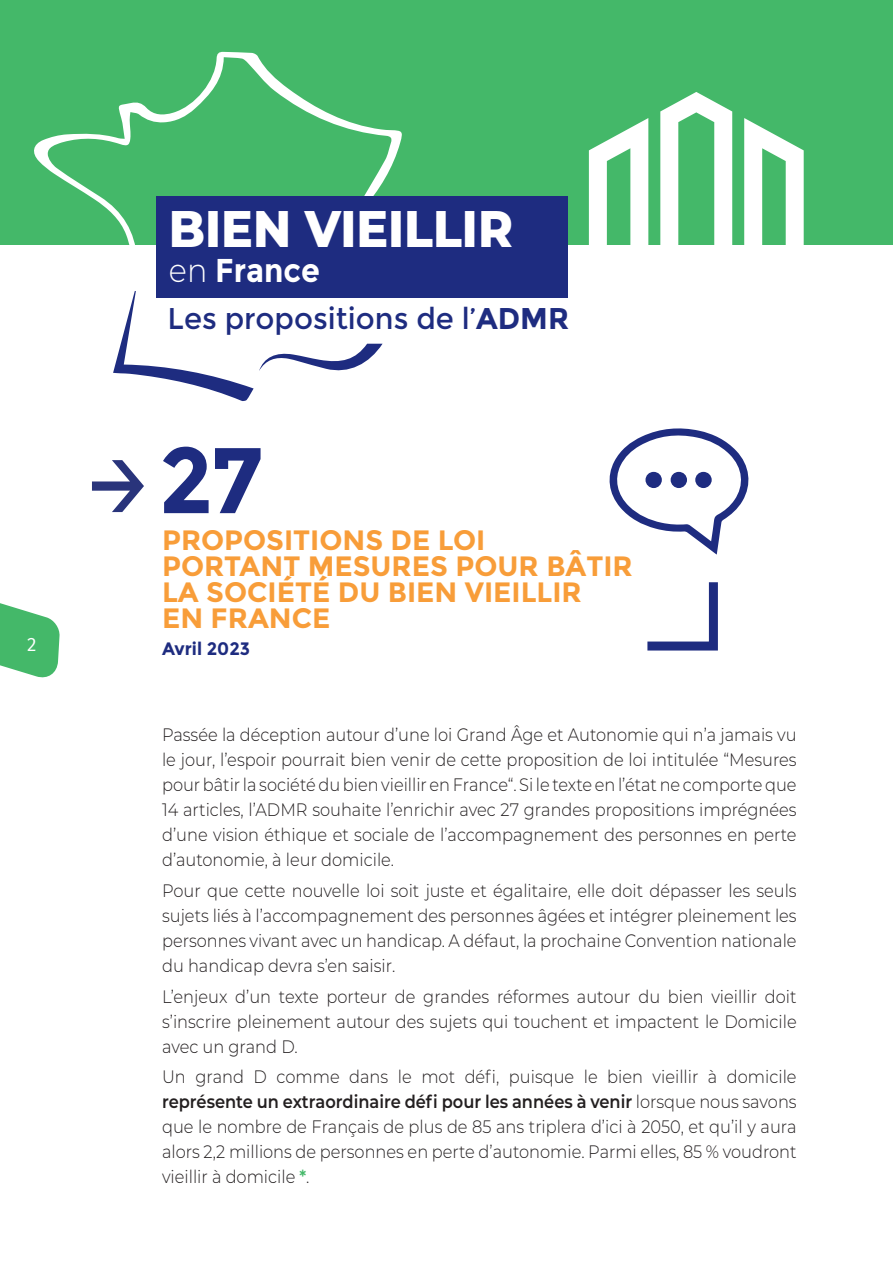
<style>
.page{position:relative;width:893px;height:1263px;background:#fff}
.page>*{position:absolute;margin:0;border:0;box-sizing:border-box;transform-origin:0 0}
.t1{font:700 93px "Montserrat";color:#1e2c80}
.t2{font:800 51.45px "Montserrat";color:#fff;scale:.92 1}
.t3{font:700 33px "Montserrat";color:#fff;scale:.92 1}
.t4{font:30px "Montserrat";color:#1e2c80}
.t5{font:700 28.05px/26px "Montserrat";color:#f89d39}
.t6{font:19.05px "Fira Sans";color:#fff}
.t7{font:300 18px/25px "Montserrat";color:#231f20;text-align:justify;scale:.9 1}
.t8{font:700 18px "Montserrat";color:#1e2c80}
.s1{font-weight:300}
.s2{font-weight:700}
.s3{font-weight:600}
.s4{font-weight:600;color:#44b869}
</style>
<div class="page">
<div style="left:0;top:0;width:893px;height:245px;background:#44b869"></div>
<svg style="left:609px;top:428px;width:140px;height:127px"></svg>
<div style="left:695px;top:472px;width:17px;height:16px;background:#1e2c80;border-radius:50%"></div>
<div style="left:671px;top:472px;width:16px;height:16px;background:#1e2c80;border-radius:50%"></div>
<div style="left:645px;top:472px;width:17px;height:16px;background:#1e2c80;border-radius:50%"></div>
<svg style="left:0;top:603px;width:60px;height:75px"></svg>
<svg style="left:92px;top:460px;width:52px;height:52px"></svg>
<svg style="left:589px;top:92px;width:215px;height:153px"></svg>
<svg style="left:647px;top:582px;width:71px;height:69px"></svg>
<svg style="left:34px;top:52px;width:368px;height:193px"></svg>
<div style="left:156px;top:196px;width:412px;height:102px;background:#1e2c80"></div>
<svg style="left:113px;top:291px;width:270px;height:110px"></svg>
<p class="t6" style="left:27px;top:631px;width:11px">2</p>
<h2 class="t2" style="left:169px;top:191px;width:375px">BIEN VIEILLIR</h2>
<h3 class="t3" style="left:169px;top:251px;width:166px"><span class="s1">en</span> France</h3>
<h3 class="t4" style="left:168px;top:301px;width:403px">Les propositions de l’<span class="s2">ADMR</span></h3>
<h1 class="t1" style="left:159px;top:425px;width:106px">27</h1>
<h3 class="t5" style="left:162px;top:527px;width:472px">PROPOSITIONS DE LOI<br>PORTANT MESURES POUR BÂTIR<br>LA SOCIÉTÉ DU BIEN VIEILLIR<br>EN FRANCE</h3>
<p class="t8" style="left:162px;top:638px;width:90px">Avril 2023</p>
<p class="t7" style="left:162px;top:722px;width:707px">Passée la déception autour d’une loi Grand Âge et Autonomie qui n’a jamais vu le jour, l’espoir pourrait bien venir de cette proposition de loi intitulée “Mesures pour bâtir la société du bien vieillir en France“. Si le texte en l’état ne comporte que 14 articles, l’ADMR souhaite l’enrichir avec 27 grandes propositions imprégnées d’une vision éthique et sociale de l’accompagnement des personnes en perte d’autonomie, à leur domicile.</p>
<p class="t7" style="left:162px;top:877px;width:707px">Pour que cette nouvelle loi soit juste et égalitaire, elle doit dépasser les seuls sujets liés à l’accompagnement des personnes âgées et intégrer pleinement les personnes vivant avec un handicap. A défaut, la prochaine Convention nationale du handicap devra s’en saisir.</p>
<p class="t7" style="left:162px;top:983px;width:707px">L’enjeux d’un texte porteur de grandes réformes autour du bien vieillir doit s’inscrire pleinement autour des sujets qui touchent et impactent le Domicile avec un grand D.</p>
<p class="t7" style="left:162px;top:1064px;width:707px">Un grand D comme dans le mot défi, puisque le bien vieillir à domicile <span class="s3">représente un extraordinaire défi pour les années à venir</span> lorsque nous savons que le nombre de Français de plus de 85 ans triplera d’ici à 2050, et qu’il y aura alors 2,2 millions de personnes en perte d’autonomie. Parmi elles, 85 % voudront vieillir à domicile <span class="s4">*</span>.</p>
</div>
